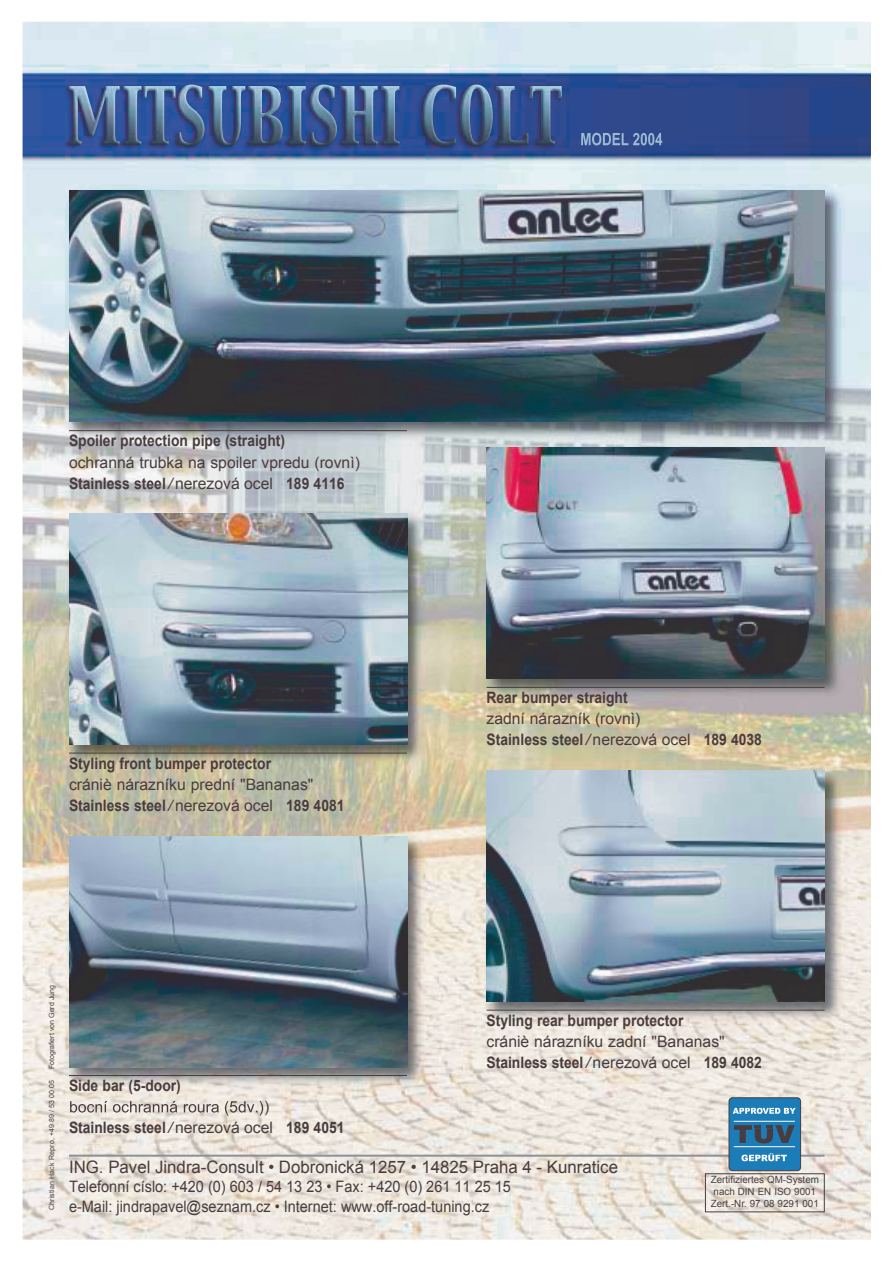
<style>
.page{position:relative;width:893px;height:1263px;background:#fff}
.page>*{position:absolute;margin:0;border:0;box-sizing:border-box;transform-origin:0 0}
.t1{font:17.1px "Arial";color:#493c3e}
.t2{font:15.75px/21.1px "Arial";color:#493c3e}
.t3{font:700 15.75px/21.1px "Arial";color:#493c3e;scale:.88 1}
.t4{font:15.75px "Arial";color:#493c3e;scale:.92 1}
.t5{font:10.05px/12px "Arial";color:#493c3e}
.t6{font:7.2px "Arial";letter-spacing:.02em;color:#493c3e}
.t7{font:7.2px "Arial";color:#493c3e}
.s1{font-weight:700}
.s2{font-style:italic}
.s3{font-weight:400}
.s4{font-weight:400;font-style:italic}
</style>
<div class="page">
<img style="left:22px;top:21px;width:849px;height:1219px">
<p class="t3" style="left:69px;top:431px;width:247px">Spoiler protection pipe (straight)</p>
<p class="t2" style="left:69px;top:452px;width:292px">ochranná trubka na spoiler vpredu (rovnì)<br><span class="s1">Stainless steel</span> <span class="s2">/</span> nerezová ocel <span class="s1">189 4116</span></p>
<p class="t3" style="left:69px;top:753px;width:231px">Styling front bumper protector</p>
<p class="t2" style="left:69px;top:774px;width:277px">crániè nárazníku prední "Bananas"<br><span class="s1">Stainless steel</span> <span class="s2">/</span> nerezová ocel <span class="s1">189 4081</span></p>
<p class="t3" style="left:486px;top:688px;width:162px">Rear bumper straight</p>
<p class="t2" style="left:486px;top:708px;width:277px">zadní nárazník (rovnì)<br><span class="s1">Stainless steel</span> <span class="s2">/</span> nerezová ocel <span class="s1">189 4038</span></p>
<p class="t7" style="left:47px;top:1069px;width:86px;rotate:-90deg">Fotografiert von Gerd Jung</p>
<p class="t6" style="left:47px;top:1210px;width:132px;rotate:-90deg">Christian Hack Repro, +49 89 / 53 00 05</p>
<p class="t3" style="left:69px;top:1076px;width:129px">Side bar (5-door)</p>
<p class="t3" style="left:69px;top:1097px;width:314px;text-indent:195px"><span class="s3">)<br></span>Stainless steel <span class="s4">/</span> <span class="s3">nerezová ocel</span> 189 4051</p>
<p class="t3" style="left:486px;top:1010px;width:225px">Styling rear bumper protector</p>
<p class="t2" style="left:486px;top:1031px;width:277px">crániè nárazníku zadní "Bananas"<br><span class="s1">Stainless steel</span> <span class="s2">/</span> nerezová ocel <span class="s1">189 4082</span></p>
<p class="t1" style="left:69px;top:1156px;width:550px">ING. Pavel Jindra-Consult • Dobronická 1257 • 14825 Praha 4 - Kunratice</p>
<p class="t4" style="left:69px;top:1176px;width:482px">Telefonní císlo: +420 (0) 603 / 54 13 23 • Fax: +420 (0) 261 11 25 15</p>
<p class="t4" style="left:69px;top:1196px;width:458px">e-Mail: jindrapavel@seznam.cz • Internet: www.off-road-tuning.cz</p>
<p class="t5" style="left:710px;top:1174px;width:110px">Zertifiziertes QM-System nach DIN EN ISO 9001<br>Zert.-Nr. 97 08 9291 001</p>
</div>
